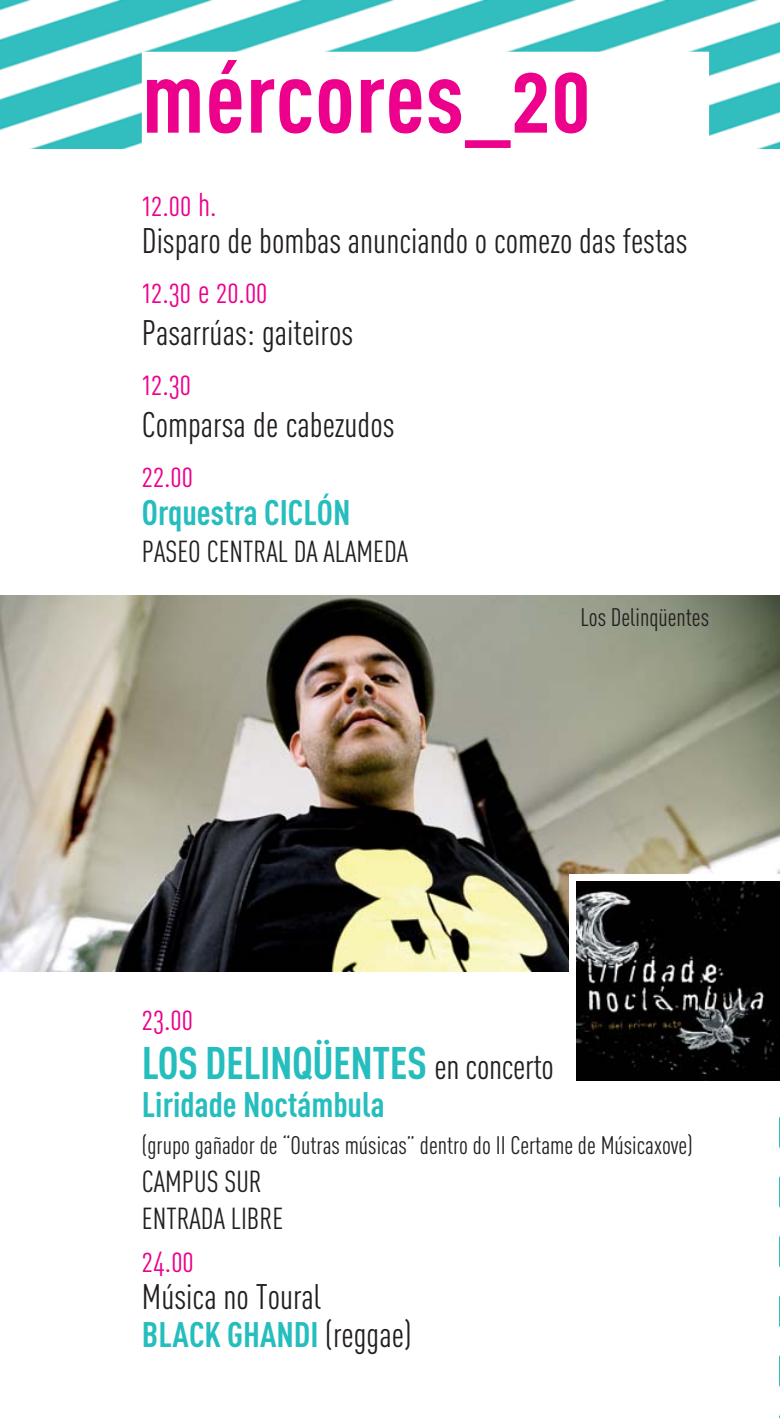
<style>
.page{position:relative;width:780px;height:1418px;background:#fff}
.page>*{position:absolute;margin:0;border:0;box-sizing:border-box;transform-origin:0 0}
.t1{font:100px "DIN Cond Bold Alternate";letter-spacing:.01em;color:#ec008c}
.t2{font:45px "DIN Cond Bold Alternate";letter-spacing:-.01em;color:#26bdbe}
.t3{font:35px "DIN Cond Regular Alternate";color:#231f20}
.t4{font:35px "DIN Cond Bold Alternate";color:#26bdbe}
.t5{font:32.5px "DIN Cond Regular Alternate";color:#ec008c}
.t6{font:30px/37.5px "DIN Cond Regular Alternate";color:#231f20}
.t7{font:25px "DIN Cond Regular Alternate";color:#231f20}
.s1{font-family:"DIN Cond Regular Alternate";font-size:35px;color:#231f20}
.s2{font-family:"DIN Cond Regular Alternate";color:#231f20}
</style>
<div class="page">
<img style="left:0;top:0;width:780px;height:149px">
<div style="left:142px;top:52px;width:567px;height:1344px;background:#fff"></div>
<img style="left:0;top:595px;width:780px;height:376px">
<img style="left:779px;top:1088px;width:1px;height:329px">
<div style="left:569px;top:874px;width:211px;height:213px;background:#fff"></div>
<img style="left:576px;top:881px;width:204px;height:199px">
<h1 class="t1" style="left:142px;top:62px;width:450px">mércores _20</h1>
<p class="t5" style="left:142px;top:192px;width:76px">12.00 h.</p>
<p class="t3" style="left:142px;top:228px;width:547px">Disparo de bombas anunciando o comezo das festas</p>
<p class="t5" style="left:142px;top:279px;width:127px">12.30 e 20.00</p>
<p class="t3" style="left:142px;top:320px;width:213px">Pasarrúas: gaiteiros</p>
<p class="t5" style="left:142px;top:372px;width:51px">12.30</p>
<p class="t3" style="left:142px;top:412px;width:254px">Comparsa de cabezudos</p>
<p class="t5" style="left:142px;top:464px;width:53px">22.00</p>
<p class="t4" style="left:142px;top:499px;width:210px">Orquestra CICLÓN</p>
<p class="t6" style="left:142px;top:535px;width:268px">PASEO CENTRAL DA ALAMEDA</p>
<p class="t7" style="left:580px;top:608px;width:130px">Los Delinqüentes</p>
<p class="t5" style="left:142px;top:1006px;width:53px">23.00</p>
<p class="t2" style="left:142px;top:1047px;width:413px">LOS DELINQÜENTES <span class="s1">en concerto</span></p>
<p class="t4" style="left:142px;top:1091px;width:244px">Liridade Noctámbula</p>
<p class="t7" style="left:142px;top:1136px;width:552px">(grupo gañador de “Outras músicas” dentro do II Certame de Músicaxove)</p>
<p class="t6" style="left:142px;top:1165px;width:143px">CAMPUS SUR<br>ENTRADA LIBRE</p>
<p class="t5" style="left:142px;top:1248px;width:53px">24.00</p>
<p class="t3" style="left:142px;top:1284px;width:181px">Música no Toural</p>
<p class="t4" style="left:142px;top:1321px;width:271px">BLACK GHANDI <span class="s2">(reggae)</span></p>
</div>
